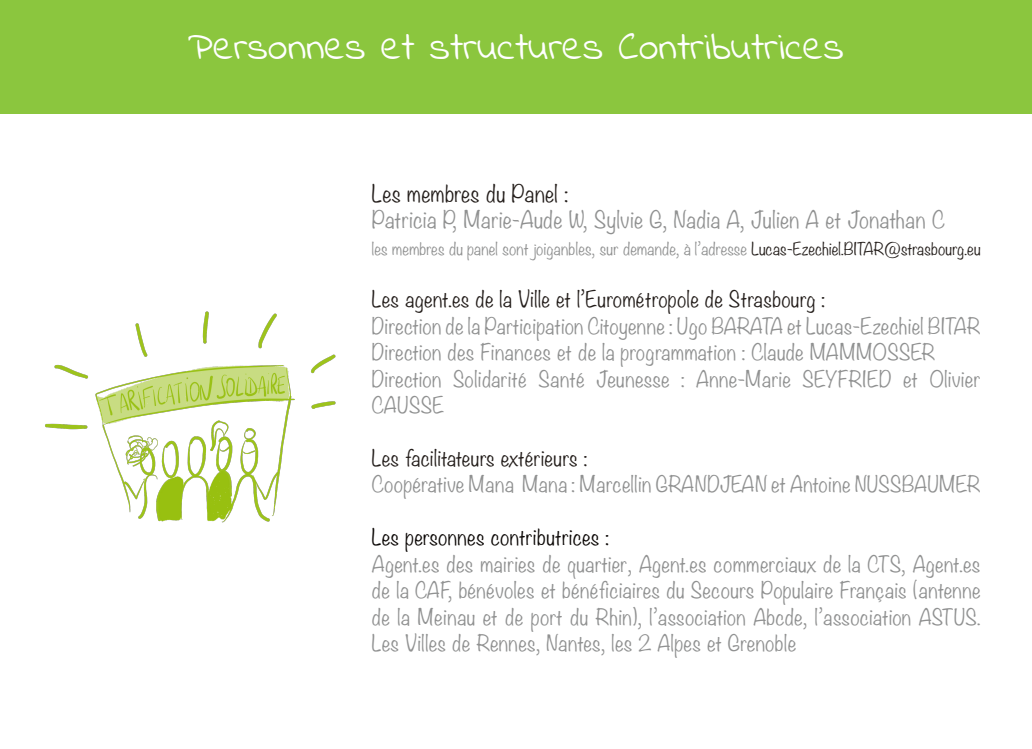
<style>
.page{position:relative;width:1032px;height:749px;background:#fff}
.page>*{position:absolute;margin:0;border:0;box-sizing:border-box;transform-origin:0 0}
.t1{font:40px "Indie Flower";color:#fff}
.t2{font:300 21.2px "Noteworthy";letter-spacing:.02em;color:#909191}
.t3{font:300 21.2px "Noteworthy";letter-spacing:.02em;color:#241e1b}
.t4{font:300 20px/26.4px "Noteworthy";letter-spacing:.02em;color:#909191}
.t5{font:300 20px "Noteworthy";letter-spacing:.02em;color:#241e1b}
.t6{font:300 20px "Noteworthy";letter-spacing:.02em;color:#0c0806}
.t7{font:300 15.6px "Noteworthy";letter-spacing:.01em;color:#909191}
.s1{color:#241e1b}
</style>
<div class="page">
<div style="left:0;top:0;width:1032px;height:113px;background:#8bc63e"></div>
<img style="left:45px;top:311px;width:291px;height:212px">
<p class="t1" style="left:188px;top:20px;width:658px">Personnes et structures Contributrices</p>
<p class="t3" style="left:372px;top:175px;width:198px">Les membres du Panel :</p>
<p class="t2" style="left:372px;top:201px;width:574px">Patricia P, Marie-Aude W, Sylvie G, Nadia A, Julien A et Jonathan C</p>
<p class="t7" style="left:372px;top:235px;width:610px">les membres du panel sont joiganbles, sur demande, à l’adresse <span class="s1">Lucas-Ezechiel.BITAR@strasbourg.eu</span></p>
<p class="t5" style="left:372px;top:282px;width:455px">Les agent.es de la Ville et l’Eurométropole de Strasbourg :</p>
<p class="t4" style="left:372px;top:312px;width:610px">Direction de la Participation Citoyenne : Ugo BARATA et Lucas-Ezechiel BITAR</p>
<p class="t4" style="left:372px;top:338px;width:565px">Direction des Finances et de la programmation : Claude MAMMOSSER</p>
<p class="t4" style="left:372px;top:365px;width:610px">Direction Solidarité Santé Jeunesse : Anne-Marie SEYFRIED et Olivier<br>CAUSSE</p>
<p class="t5" style="left:372px;top:440px;width:217px">Les facilitateurs extérieurs :</p>
<p class="t4" style="left:372px;top:470px;width:610px">Coopérative Mana Mana : Marcellin GRANDJEAN et Antoine NUSSBAUMER</p>
<p class="t6" style="left:372px;top:519px;width:239px">Les personnes contributrices :</p>
<p class="t4" style="left:372px;top:550px;width:610px;text-align:justify">Agent.es des mairies de quartier, Agent.es commerciaux de la CTS, Agent.es de la CAF, bénévoles et bénéficiaires du Secours Populaire Français (antenne de la Meinau et de port du Rhin), l’association Abcde, l’association ASTUS.<br>Les Villes de Rennes, Nantes, les 2 Alpes et Grenoble</p>
</div>
